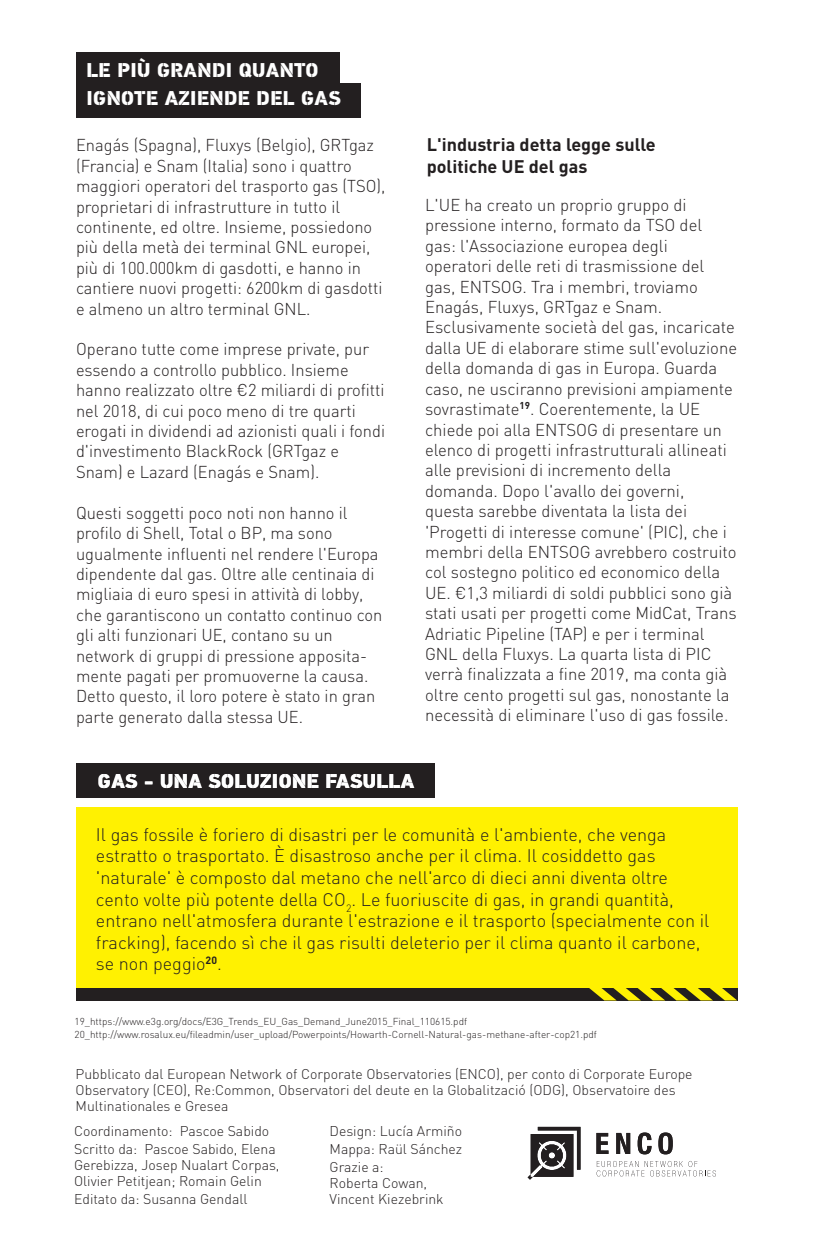
<style>
.page{position:relative;width:823px;height:1248px;background:#fff}
.page>*{position:absolute;margin:0;border:0;box-sizing:border-box;transform-origin:0 0}
.t1{font:900 20px/27.8px "PF Din Stencil";letter-spacing:.02em;color:#fff}
.t2{font:300 18px/21.6px "DINOT";color:#231f20}
.t3{font:700 18px/21.6px "DIN";color:#231f20}
.t4{font:300 17px/20.4px "DIN";color:#231f20}
.t5{font:300 14px/16px "DINOT";color:#231f20}
.t6{font:300 14px "DIN";color:#231f20}
.t7{font:300 10px/12px "DIN";color:#231f20}
.s1{font-family:"DINOT"}
.s2{font-family:"DIN"}
</style>
<div class="page">
<div style="left:76px;top:53px;width:263px;height:34px;background:#231f20"></div>
<div style="left:76px;top:83px;width:284px;height:34px;background:#231f20"></div>
<div style="left:76px;top:807px;width:660px;height:193px;background:#fff101"></div>
<svg style="left:527px;top:1126px;width:188px;height:53px"></svg>
<div style="left:76px;top:763px;width:358px;height:34px;background:#231f20"></div>
<div style="left:76px;top:988px;width:660px;height:12px;background:#231f20"></div>
<svg style="left:589px;top:988px;width:147px;height:12px"></svg>
<p class="t1" style="left:86px;top:57px;width:255px">LE PIÙ GRANDI QUANTO<br>IGNOTE AZIENDE DEL GAS</p>
<p class="t4" style="left:76px;top:135px;width:311px">Enagás (Spagna), Fluxys (Belgio), GRTgaz (Francia) e Snam (Italia) sono i quattro maggiori operatori del trasporto gas (TSO), proprietari di infrastrutture in tutto il continente, ed oltre. Insieme, possiedono più della metà dei terminal GNL europei, più di 100.000km di gasdotti, e hanno in cantiere nuovi progetti: 6200km di gasdotti e almeno un altro terminal GNL.</p>
<p class="t4" style="left:76px;top:339px;width:310px">Operano tutte come imprese private, pur essendo a controllo pubblico. Insieme hanno realizzato oltre <span class="s1">€</span>2 miliardi di profitti nel 2018, di cui poco meno di tre quarti erogati in dividendi ad azionisti quali i fondi d'investimento BlackRock (GRTgaz e Snam) e Lazard (Enagás e Snam).</p>
<p class="t4" style="left:76px;top:502px;width:308px">Questi soggetti poco noti non hanno il profilo di Shell, Total o BP, ma sono ugualmente influenti nel rendere l'Europa dipendente dal gas. Oltre alle centinaia di migliaia di euro spesi in attività di lobby, che garantiscono un contatto continuo con gli alti funzionari UE, contano su un network di gruppi di pressione apposita&shy;mente pagati per promuoverne la causa.<br>Detto questo, il loro potere è stato in gran parte generato dalla stessa UE.</p>
<p class="t3" style="left:426px;top:133px;width:230px">L'industria detta legge sulle politiche UE del gas</p>
<p class="t4" style="left:425px;top:194px;width:313px">L'UE ha creato un proprio gruppo di pressione interno, formato da TSO del gas: l'Associazione europea degli operatori delle reti di trasmissione del gas, ENTSOG. Tra i membri, troviamo Enagás, Fluxys, GRTgaz e Snam.<br>Esclusivamente società del gas, incaricate dalla UE di elaborare stime sull'evoluzione della domanda di gas in Europa. Guarda caso, ne usciranno previsioni ampiamente sovrastimate<sup>19</sup>. Coerentemente, la UE chiede poi alla ENTSOG di presentare un elenco di progetti infrastrutturali allineati alle previsioni di incremento della domanda. Dopo l'avallo dei governi, questa sarebbe diventata la lista dei 'Progetti di interesse comune' (PIC), che i membri della ENTSOG avrebbero costruito col sostegno politico ed economico della UE. <span class="s1">€</span>1,3 miliardi di soldi pubblici sono già stati usati per progetti come MidCat, Trans Adriatic Pipeline (TAP) e per i terminal GNL della Fluxys. La quarta lista di PIC verrà finalizzata a fine 2019, ma conta già oltre cento progetti sul gas, nonostante la necessità di eliminare l'uso di gas fossile.</p>
<p class="t1" style="left:98px;top:767px;width:317px">GAS - UNA SOLUZIONE FASULLA</p>
<p class="t2" style="left:96px;top:822px;width:614px">Il gas fossile è foriero di disastri per le comunità e l'ambiente, che venga estratto o trasportato. È disastroso anche per il clima. Il cosiddetto gas 'naturale' è composto dal metano che nell'arco di dieci anni diventa oltre cento volte più potente della CO<sub>2</sub>. Le fuoriuscite di gas, in grandi quantità, entrano nell'atmosfera durante l'estrazione e il trasporto (specialmente con il fracking), facendo sì che il gas risulti deleterio per il clima quanto il carbone, se non peggio<sup>20</sup>.</p>
<p class="t7" style="left:75px;top:1015px;width:523px">19_https://www.e3g.org/docs/E3G_Trends_EU_Gas_Demand_June2015_Final_110615.pdf<br>20_http://www.rosalux.eu/fileadmin/user_upload/Powerpoints/Howarth-Cornell-Natural-gas-methane-after-cop21.pdf</p>
<p class="t5" style="left:76px;top:1065px;width:618px">Pubblicato dal European Network of Corporate Observatories (ENCO), per conto di Corporate Europe<br>Observatory (CEO), Re:Common, Observatori del deute en la Globalització (ODG), Observatoire des<br>Multinationales e Gresea</p>
<p class="t5" style="left:329px;top:1121px;width:134px;line-height:18px"><span class="s2">Design:</span> Lucía Armiño<br><span class="s2">Mappa:</span> Raül Sánchez</p>
<p class="t6" style="left:329px;top:1158px;width:56px">Grazie a:</p>
<p class="t5" style="left:329px;top:1174px;width:116px">Roberta Cowan,<br>Vincent Kiezebrink</p>
<p class="t6" style="left:74px;top:1122px;width:196px">Coordinamento: <span class="s1">Pascoe Sabido</span></p>
<p class="t5" style="left:74px;top:1140px;width:207px"><span class="s2">Scritto da:</span> Pascoe Sabido, Elena<br>Gerebizza, Josep Nualart Corpas,<br>Olivier Petitjean; Romain Gelin</p>
<p class="t5" style="left:74px;top:1190px;width:175px"><span class="s2">Editato da:</span> Susanna Gendall</p>
</div>
